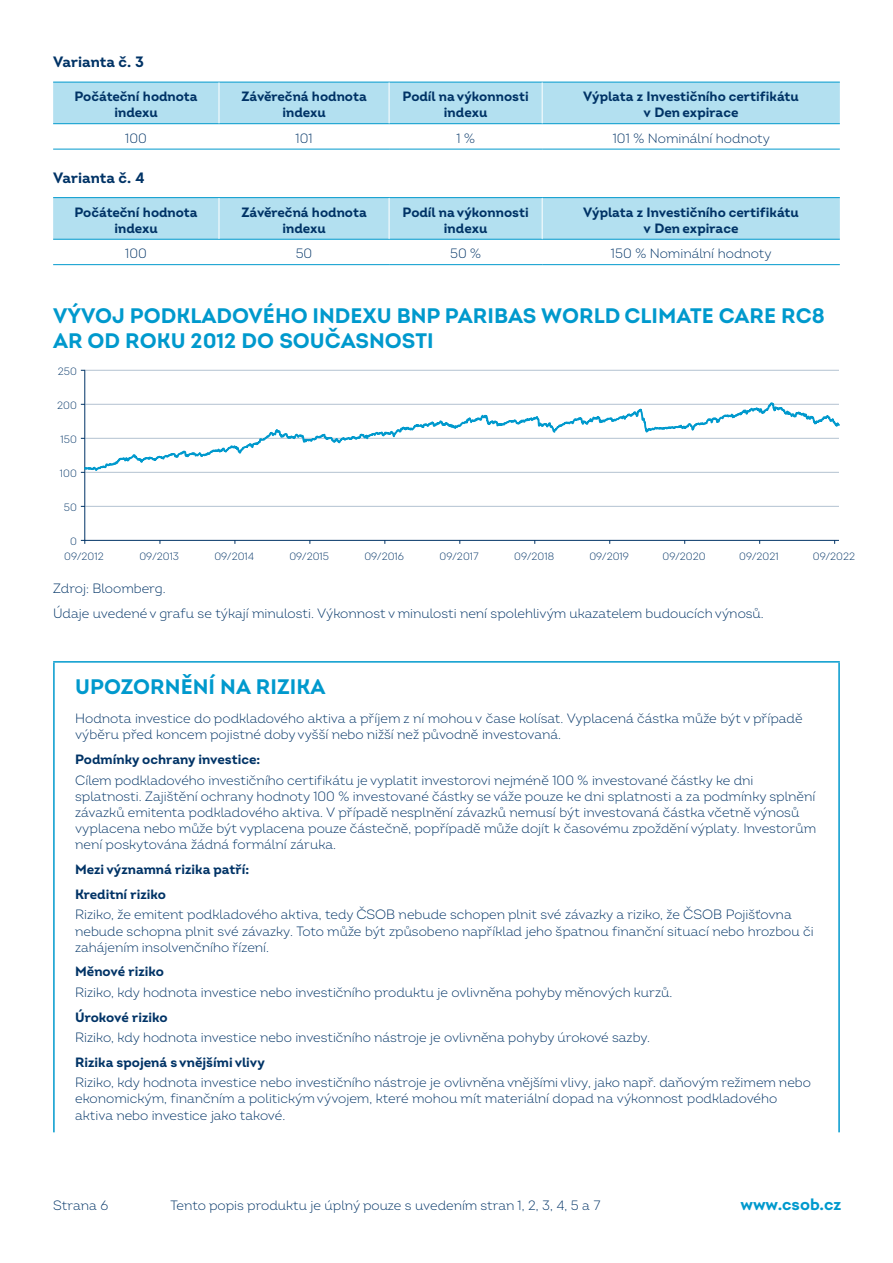
<style>
.page{position:relative;width:893px;height:1263px;background:#fff}
.page>*{position:absolute;margin:0;border:0;box-sizing:border-box;transform-origin:0 0}
.nadpis_hlavni_ouska{font:700 21px/25.2px "Intro";color:#0099cd}
.t1{font:700 16.5px "Intro";color:#0099cd}
.nadpis_grafu_a_tabul{font:700 15px "Intro";color:#036}
.normal_text{font:300 13.5px/16.2px "Intro";color:#036}
.normal_text-2{font:700 13.5px/16.2px "Intro";color:#036;text-align:center}
.Podnadpisky{font:700 13.5px "Intro";color:#036}
.normal_text-3{font:300 10.65px "Intro";color:#036}
</style>
<div class="page">
<div style="left:53px;top:83px;width:787px;height:40px;background:#b3e0f0"></div>
<hr style="left:53px;top:82px;width:166px;height:1px;background:#0099cd">
<hr style="left:219px;top:82px;width:170px;height:1px;background:#0099cd">
<hr style="left:389px;top:82px;width:153px;height:1px;background:#0099cd">
<hr style="left:542px;top:82px;width:298px;height:1px;background:#0099cd">
<hr style="left:53px;top:123px;width:166px;height:1px;background:#0099cd">
<hr style="left:219px;top:123px;width:170px;height:1px;background:#0099cd">
<hr style="left:389px;top:123px;width:153px;height:1px;background:#0099cd">
<hr style="left:542px;top:123px;width:298px;height:1px;background:#0099cd">
<hr style="left:53px;top:149px;width:166px;height:1px;background:#0099cd">
<hr style="left:219px;top:149px;width:170px;height:1px;background:#0099cd">
<hr style="left:389px;top:149px;width:153px;height:1px;background:#0099cd">
<hr style="left:542px;top:149px;width:298px;height:1px;background:#0099cd">
<hr style="left:219px;top:82px;width:1px;height:41px;background:#fff">
<hr style="left:389px;top:82px;width:1px;height:41px;background:#fff">
<hr style="left:542px;top:82px;width:1px;height:41px;background:#fff">
<div style="left:53px;top:198px;width:787px;height:41px;background:#b3e0f0"></div>
<hr style="left:53px;top:197px;width:166px;height:1px;background:#0099cd">
<hr style="left:219px;top:197px;width:170px;height:1px;background:#0099cd">
<hr style="left:389px;top:197px;width:153px;height:1px;background:#0099cd">
<hr style="left:542px;top:197px;width:298px;height:1px;background:#0099cd">
<hr style="left:53px;top:239px;width:166px;height:1px;background:#0099cd">
<hr style="left:219px;top:239px;width:170px;height:1px;background:#0099cd">
<hr style="left:389px;top:239px;width:153px;height:1px;background:#0099cd">
<hr style="left:542px;top:239px;width:298px;height:1px;background:#0099cd">
<hr style="left:53px;top:264px;width:166px;height:1px;background:#0099cd">
<hr style="left:219px;top:264px;width:170px;height:1px;background:#0099cd">
<hr style="left:389px;top:264px;width:153px;height:1px;background:#0099cd">
<hr style="left:542px;top:264px;width:298px;height:1px;background:#0099cd">
<hr style="left:219px;top:198px;width:1px;height:41px;background:#fff">
<hr style="left:389px;top:198px;width:1px;height:41px;background:#fff">
<hr style="left:542px;top:198px;width:1px;height:41px;background:#fff">
<hr style="left:53px;top:663px;width:2px;height:469px;background:#0099cd">
<hr style="left:53px;top:661px;width:787px;height:2px;background:#0099cd">
<hr style="left:838px;top:663px;width:2px;height:469px;background:#0099cd">
<hr style="left:84px;top:370px;width:1px;height:171px;background:#036">
<hr style="left:85px;top:370px;width:754px;height:1px;background:#b3c2d1">
<hr style="left:85px;top:506px;width:754px;height:1px;background:#b3c2d1">
<hr style="left:85px;top:540px;width:754px;height:1px;background:#036">
<svg style="left:83px;top:397px;width:757px;height:78px"></svg>
<p class="nadpis_grafu_a_tabul" style="left:53px;top:53px;width:92px">Varianta č. 3</p>
<p class="normal_text-2" style="left:74px;top:88px;width:125px">Počáteční hodnota indexu</p>
<p class="normal_text-2" style="left:241px;top:88px;width:127px">Závěrečná hodnota indexu</p>
<p class="normal_text-2" style="left:402px;top:88px;width:128px">Podíl na výkonnosti indexu</p>
<p class="normal_text-2" style="left:583px;top:88px;width:217px">Výplata z Investičního certifikátu v Den expirace</p>
<p class="normal_text" style="left:125px;top:130px;width:23px">100</p>
<p class="normal_text" style="left:295px;top:130px;width:19px">101</p>
<p class="normal_text" style="left:456px;top:130px;width:20px">1 %</p>
<p class="normal_text" style="left:613px;top:130px;width:159px">101 % Nominální hodnoty</p>
<p class="nadpis_grafu_a_tabul" style="left:53px;top:168px;width:93px">Varianta č. 4</p>
<p class="normal_text-2" style="left:74px;top:204px;width:125px">Počáteční hodnota indexu</p>
<p class="normal_text-2" style="left:241px;top:204px;width:127px">Závěrečná hodnota indexu</p>
<p class="normal_text-2" style="left:402px;top:204px;width:128px">Podíl na výkonnosti indexu</p>
<p class="normal_text-2" style="left:583px;top:204px;width:217px">Výplata z Investičního certifikátu v Den expirace</p>
<p class="normal_text" style="left:125px;top:245px;width:23px">100</p>
<p class="normal_text" style="left:296px;top:245px;width:18px">50</p>
<p class="normal_text" style="left:450px;top:245px;width:33px">50 %</p>
<p class="normal_text" style="left:611px;top:245px;width:162px">150 % Nominální hodnoty</p>
<p class="nadpis_hlavni_ouska" style="left:53px;top:302px;width:773px">VÝVOJ PODKLADOVÉHO INDEXU BNP PARIBAS WORLD CLIMATE CARE RC8<br>AR OD ROKU 2012 DO SOUČASNOSTI</p>
<p class="normal_text-3" style="left:58px;top:365px;width:21px">250</p>
<p class="normal_text-3" style="left:57px;top:399px;width:21px">200</p>
<p class="normal_text-3" style="left:61px;top:433px;width:18px">150</p>
<p class="normal_text-3" style="left:60px;top:467px;width:18px">100</p>
<p class="normal_text-3" style="left:64px;top:501px;width:15px">50</p>
<p class="normal_text-3" style="left:70px;top:535px;width:8px">0</p>
<p class="normal_text-3" style="left:64px;top:550px;width:41px">09/2012</p>
<p class="normal_text-3" style="left:139px;top:550px;width:41px">09/2013</p>
<p class="normal_text-3" style="left:214px;top:550px;width:41px">09/2014</p>
<p class="normal_text-3" style="left:289px;top:550px;width:41px">09/2015</p>
<p class="normal_text-3" style="left:364px;top:550px;width:41px">09/2016</p>
<p class="normal_text-3" style="left:440px;top:550px;width:41px">09/2017</p>
<p class="normal_text-3" style="left:514px;top:550px;width:41px">09/2018</p>
<p class="normal_text-3" style="left:589px;top:550px;width:41px">09/2019</p>
<p class="normal_text-3" style="left:662px;top:550px;width:45px">09/2020</p>
<p class="normal_text-3" style="left:739px;top:550px;width:41px">09/2021</p>
<p class="normal_text-3" style="left:813px;top:550px;width:44px">09/2022</p>
<p class="normal_text" style="left:53px;top:580px;width:114px">Zdroj: Bloomberg.</p>
<p class="normal_text" style="left:53px;top:605px;width:712px">Údaje uvedené v grafu se týkají minulosti. Výkonnost v minulosti není spolehlivým ukazatelem budoucích výnosů.</p>
<p class="nadpis_hlavni_ouska" style="left:75px;top:674px;width:252px">UPOZORNĚNÍ NA RIZIKA</p>
<p class="normal_text" style="left:75px;top:710px;width:729px">Hodnota investice do podkladového aktiva a příjem z ní mohou v čase kolísat. Vyplacená částka může být v případě výběru před koncem pojistné doby vyšší nebo nižší než původně investovaná.</p>
<p class="Podnadpisky" style="left:75px;top:751px;width:187px">Podmínky ochrany investice:</p>
<p class="normal_text" style="left:75px;top:772px;width:742px">Cílem podkladového investičního certifikátu je vyplatit investorovi nejméně 100 % investované částky ke dni splatnosti. Zajištění ochrany hodnoty 100 % investované částky se váže pouze ke dni splatnosti a za podmínky splnění závazků emitenta podkladového aktiva. V případě nesplnění závazků nemusí být investovaná částka včetně výnosů vyplacena nebo může být vyplacena pouze částečně, popřípadě může dojít k časovému zpoždění výplaty. Investorům není poskytována žádná formální záruka.</p>
<p class="Podnadpisky" style="left:75px;top:861px;width:176px">Mezi významná rizika patří:</p>
<p class="Podnadpisky" style="left:75px;top:886px;width:92px">Kreditní riziko</p>
<p class="normal_text" style="left:75px;top:906px;width:740px">Riziko, že emitent podkladového aktiva, tedy ČSOB nebude schopen plnit své závazky a riziko, že ČSOB Pojišťovna nebude schopna plnit své závazky. Toto může být způsobeno například jeho špatnou finanční situací nebo hrozbou či zahájením insolvenčního řízení.</p>
<p class="Podnadpisky" style="left:75px;top:963px;width:90px">Měnové riziko</p>
<p class="normal_text" style="left:75px;top:984px;width:599px">Riziko, kdy hodnota investice nebo investičního produktu je ovlivněna pohyby měnových kurzů.</p>
<p class="Podnadpisky" style="left:75px;top:1008px;width:94px">Úrokové riziko</p>
<p class="normal_text" style="left:75px;top:1029px;width:576px">Riziko, kdy hodnota investice nebo investičního nástroje je ovlivněna pohyby úrokové sazby.</p>
<p class="Podnadpisky" style="left:75px;top:1053px;width:191px">Rizika spojená s vnějšími vlivy</p>
<p class="normal_text" style="left:75px;top:1074px;width:737px">Riziko, kdy hodnota investice nebo investičního nástroje je ovlivněna vnějšími vlivy, jako např. daňovým režimem nebo ekonomickým, finančním a politickým vývojem, které mohou mít materiální dopad na výkonnost podkladového aktiva nebo investice jako takové.</p>
<p class="normal_text" style="left:53px;top:1197px;width:56px">Strana 6</p>
<p class="t1" style="left:740px;top:1194px;width:102px">www.csob.cz</p>
<p class="normal_text" style="left:171px;top:1197px;width:431px">Tento popis produktu je úplný pouze s uvedením stran 1, 2, 3, 4, 5 a 7</p>
</div>
